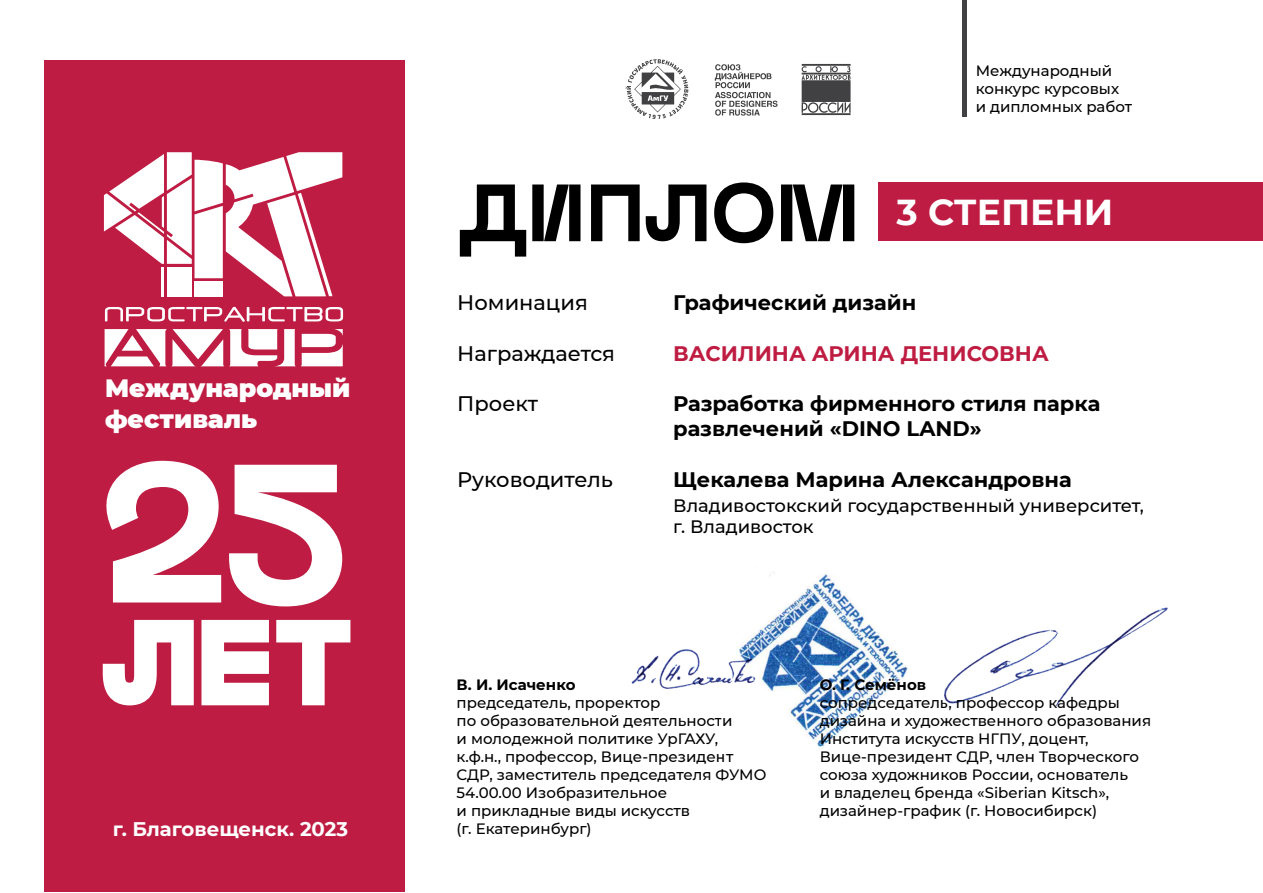
<style>
.page{position:relative;width:1263px;height:893px;background:#fff}
.page>*{position:absolute;margin:0;border:0;box-sizing:border-box;transform-origin:0 0}
.t1{font:81px "Wallnutt Corps";color:#000}
.t2{font:700 36px "Montserrat";color:#fff}
.t3{font:900 25.05px/30.5px "Montserrat";color:#fff}
.t4{font:700 21px/25.2px "Montserrat";color:#000}
.t5{font:500 21px "Montserrat";color:#000}
.t6{font:700 21px "Montserrat";color:#bf1c42}
.t7{font:700 19.65px "Montserrat";color:#fff}
.t8{font:500 18px/21.6px "Montserrat";color:#000}
.t9{font:500 15px/18px "Montserrat";color:#000}
.t10{font:700 15px "Montserrat";color:#000}
</style>
<div class="page">
<div style="left:44px;top:60px;width:361px;height:831px;background:#be1c42"></div>
<svg style="left:626px;top:59px;width:62px;height:60px"></svg>
<svg style="left:715px;top:64px;width:62px;height:52px"></svg>
<svg style="left:801px;top:64px;width:50px;height:51px"></svg>
<div style="left:878px;top:182px;width:384px;height:59px;background:#be1c42"></div>
<hr style="left:962px;top:0;width:4px;height:117px;background:#414042">
<svg style="left:105px;top:307px;width:238px;height:15px"></svg>
<svg style="left:105px;top:329px;width:238px;height:37px"></svg>
<svg style="left:104px;top:152px;width:238px;height:144px"></svg>
<svg style="left:106px;top:461px;width:115px;height:141px"></svg>
<svg style="left:229px;top:465px;width:113px;height:141px"></svg>
<svg style="left:103px;top:620px;width:91px;height:85px"></svg>
<svg style="left:201px;top:620px;width:68px;height:85px;background:#f5dee3"></svg>
<svg style="left:276px;top:620px;width:74px;height:85px"></svg>
<img style="left:631px;top:649px;width:89px;height:40px">
<img style="left:944px;top:607px;width:224px;height:100px">
<img style="left:720px;top:572px;width:189px;height:177px">
<h3 class="t3" style="left:105px;top:371px;width:247px">Международный фестиваль</h3>
<h3 class="t7" style="left:113px;top:815px;width:237px">г. Благовещенск. 2023</h3>
<h1 class="t1" style="left:459px;top:161px;width:402px">ДИПЛОМ</h1>
<p class="t9" style="left:976px;top:61px;width:158px">Международный конкурс курсовых и дипломных работ</p>
<p class="t2" style="left:896px;top:187px;width:218px">3 СТЕПЕНИ</p>
<p class="t5" style="left:457px;top:288px;width:132px">Номинация</p>
<p class="t4" style="left:673px;top:289px;width:245px">Графический дизайн</p>
<p class="t5" style="left:457px;top:338px;width:159px">Награждается</p>
<p class="t6" style="left:673px;top:338px;width:377px">ВАСИЛИНА АРИНА ДЕНИСОВНА</p>
<p class="t5" style="left:457px;top:389px;width:83px">Проект</p>
<p class="t4" style="left:673px;top:390px;width:429px">Разработка фирменного стиля парка развлечений «DINO LAND»</p>
<p class="t5" style="left:457px;top:464px;width:157px">Руководитель</p>
<p class="t4" style="left:673px;top:465px;width:400px">Щекалева Марина Александровна</p>
<p class="t8" style="left:673px;top:494px;width:472px">Владивостокский государственный университет, г. Владивосток</p>
<p class="t10" style="left:457px;top:674px;width:120px">В. И. Исаченко</p>
<p class="t9" style="left:457px;top:693px;width:311px">председатель, проректор<br>по образовательной деятельности<br>и молодежной политике УрГАХУ, к.ф.н., профессор, Вице-президент<br>СДР, заместитель председателя ФУМО<br>54.00.00 Изобразительное<br>и прикладные виды искусств<br>(г. Екатеринбург)</p>
<p class="t10" style="left:820px;top:674px;width:108px">О. Г. Семёнов</p>
<p class="t9" style="left:820px;top:693px;width:333px">сопредседатель, профессор кафедры дизайна и художественного образования Института искусств НГПУ, доцент, Вице-президент СДР, член Творческого союза художников России, основатель<br>и владелец бренда «Siberian Kitsch», дизайнер-график (г. Новосибирск)</p>
</div>
